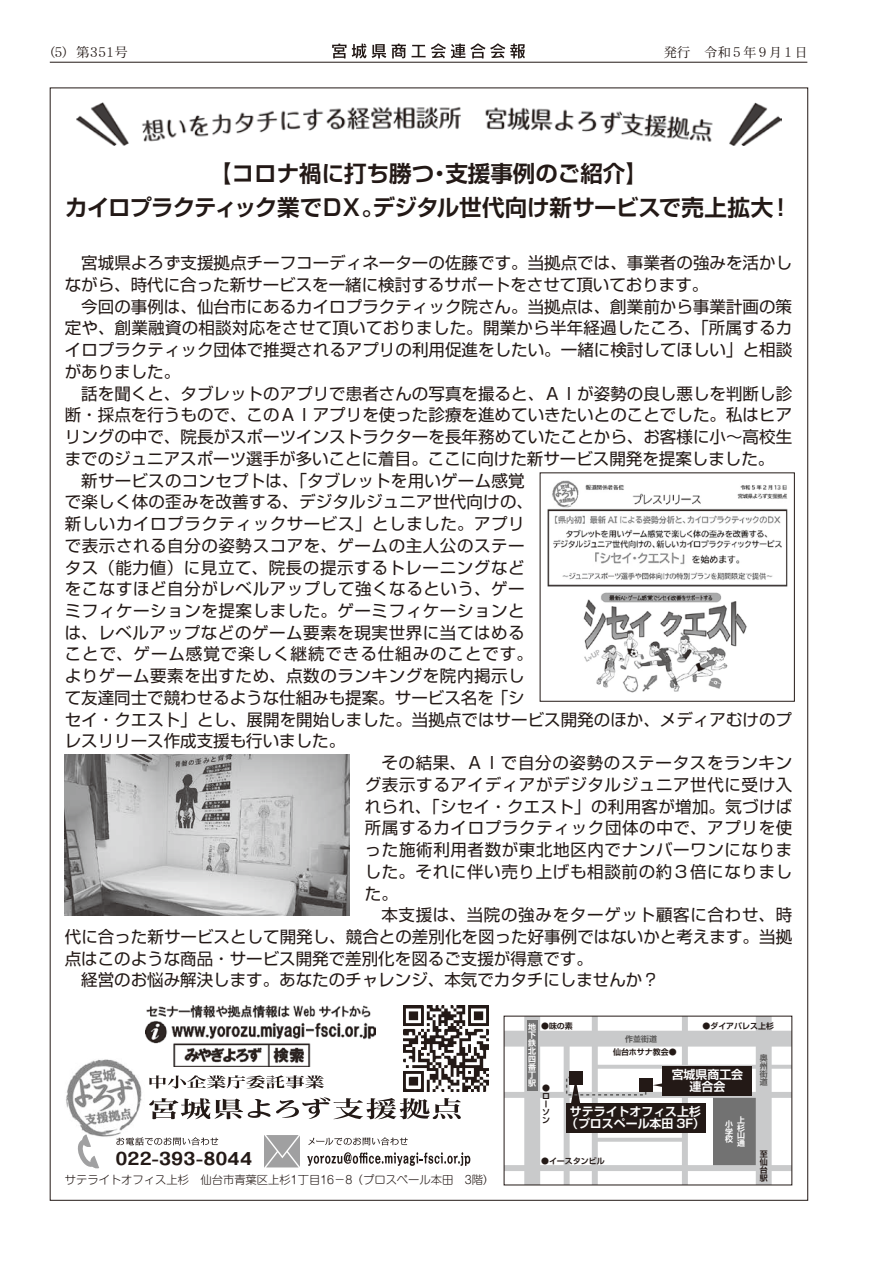
<style>
.page{position:relative;width:893px;height:1263px;background:#fff}
.page>*{position:absolute;margin:0;border:0;box-sizing:border-box;transform-origin:0 0}
.t1{font:700 22.5px "Shin Go Pro De";letter-spacing:-.025em;color:#231916}
.t2{font:700 22.5px "Shin Go Pro De";color:#231916}
.t3{font:16.95px "Kakumin Pro Heavy 90 pv RKSJ H";color:#231916;scale:.92 1}
.t4{font:16.5px/21.8px "Shin Go Pro";color:#231916}
.t5{font:16.5px "Shin Go Pro";letter-spacing:.035em;color:#231916}
.t6{font:16.5px "Shin Go Pro";letter-spacing:.04em;color:#231916}
.t7{font:16.5px "Shin Go Pro";letter-spacing:.055em;color:#231916}
.t8{font:16.5px "Shin Go Pro";letter-spacing:.02em;color:#231916}
.t9{font:16.5px "Shin Go Pro";letter-spacing:.045em;color:#231916}
.t10{font:13.5px "DFPHS Mincho CID W3";letter-spacing:.145em;color:#231916}
.t11{font:13.5px "DFPHS Mincho CID W3";letter-spacing:.065em;color:#231916}
.t12{font:11.85px/11.9px "Shin Go Pro De Bold 90 pv RKSJ H";color:#fff;text-align:center}
.t13{font:300 11.25px "Shin M Go Pro";color:#231916}
.t14{font:7.95px "Shin Go Pro De Bold 90 pv RKSJ H";color:#231916}
.t15{font:7.95px/7.9px "Shin Go Pro De Bold 90 pv RKSJ V";color:#fff;text-align:justify}
.t16{font:7.95px/7.9px "Shin Go Pro De Bold 90 pv RKSJ V";color:#231916}
.t17{font:7.95px "Shin Go Pro De Bold 90 pv RKSJ H";color:#595857}
.t18{font:7.95px/7.9px "Shin Go Pro De Bold 90 pv RKSJ V";color:#595857;text-align:justify}
</style>
<div class="page">
<hr style="left:50px;top:62px;width:757px;height:1px;background:#231916">
<svg style="left:332px;top:44px;width:54px;height:15px"></svg>
<svg style="left:392px;top:44px;width:14px;height:14px"></svg>
<svg style="left:412px;top:44px;width:113px;height:14px"></svg>
<div style="left:713px;top:1094px;width:44px;height:73px;background:#727272"></div>
<div style="left:504px;top:1165px;width:288px;height:6px;background:#c9cacb"></div>
<div style="left:504px;top:1092px;width:288px;height:6px;background:#c9cacb"></div>
<svg style="left:598px;top:1065px;width:192px;height:4px"></svg>
<svg style="left:598px;top:1138px;width:84px;height:4px"></svg>
<div style="left:524px;top:1016px;width:16px;height:169px;background:#c9cacb"></div>
<div style="left:756px;top:1016px;width:16px;height:169px;background:#c9cacb"></div>
<div style="left:682px;top:1016px;width:6px;height:169px;background:#c9cacb"></div>
<div style="left:592px;top:1016px;width:6px;height:169px;background:#c9cacb"></div>
<div style="left:564px;top:1038px;width:6px;height:147px;background:#c9cacb"></div>
<div style="left:504px;top:1031px;width:288px;height:15px;background:#c9cacb"></div>
<div style="left:527px;top:1020px;width:10px;height:70px;background:#727272"></div>
<div style="left:566px;top:1103px;width:139px;height:30px;background:#231916"></div>
<svg style="left:653px;top:1079px;width:10px;height:12px"></svg>
<div style="left:663px;top:1066px;width:89px;height:30px;background:#231916"></div>
<svg style="left:566px;top:1076px;width:81px;height:27px"></svg>
<div style="left:570px;top:1071px;width:13px;height:13px;background:#231916"></div>
<div style="left:639px;top:1078px;width:13px;height:14px;background:#231916"></div>
<svg style="left:149px;top:1097px;width:312px;height:22px"></svg>
<svg style="left:149px;top:1075px;width:175px;height:13px"></svg>
<svg style="left:264px;top:1135px;width:206px;height:33px"></svg>
<img style="left:66px;top:1059px;width:76px;height:78px">
<svg style="left:116px;top:1137px;width:102px;height:8px"></svg>
<svg style="left:76px;top:1134px;width:23px;height:35px"></svg>
<img style="left:403px;top:1006px;width:86px;height:86px">
<img style="left:146px;top:1006px;width:230px;height:60px">
<img style="left:76px;top:103px;width:705px;height:43px">
<img style="left:547px;top:480px;width:241px;height:213px">
<div style="left:540px;top:472px;width:255px;height:230px;border:1px solid #231916"></div>
<img style="left:65px;top:755px;width:285px;height:160px">
<p class="t11" style="left:42px;top:45px;width:88px">（）5 第351号</p>
<p class="t10" style="left:664px;top:45px;width:146px">発行　令和5年9月1日</p>
<h1 class="t2" style="left:209px;top:155px;width:226px">【コロナ禍に打ち勝つ</h1>
<h1 class="t2" style="left:445px;top:155px;width:204px">支援事例のご紹介【</h1>
<h1 class="t2" style="left:429px;top:155px;width:24px">・</h1>
<h1 class="t1" style="left:65px;top:189px;width:710px">カイロプラクティック業でＤＸデジタル世代向け新サービスで売上拡大</h1>
<h1 class="t2" style="left:769px;top:189px;width:24px">!</h1>
<h1 class="t2" style="left:361px;top:189px;width:24px">。</h1>
<p class="t4" style="left:65px;top:250px;width:729px;text-indent:16px">宮城県よろず支援拠点チーフコーディネーターの佐藤です。当拠点では、事業者の強みを活かしながら、時代に合った新サービスを一緒に検討するサポートをさせて頂いております。</p>
<p class="t4" style="left:65px;top:294px;width:729px;text-align:justify;text-indent:16px">今回の事例は、仙台市にあるカイロプラクティック院さん。当拠点は、創業前から事業計画の策定や、創業融資の相談対応をさせて頂いておりました。開業から半年経過したころ、「所属するカイロプラクティック団体で推奨されるアプリの利用促進をしたい。一緒に検討してほしい」と相談がありました。</p>
<p class="t4" style="left:81px;top:380px;width:712px">話を聞くと、タブレットのアプリで患者さんの写真を撮ると、ＡＩが姿勢の良し悪しを判断し診</p>
<p class="t4" style="left:65px;top:402px;width:729px">断・採点を行うもので、このＡＩアプリを使った診療を進めていきたいとのことでした。私はヒア</p>
<p class="t4" style="left:65px;top:424px;width:729px">リングの中で、院長がスポーツインストラクターを長年務めていたことから、お客様に小～高校生</p>
<p class="t4" style="left:65px;top:446px;width:711px">までのジュニアスポーツ選手が多いことに着目。ここに向けた新サービス開発を提案しました。</p>
<p class="t4" style="left:81px;top:467px;width:445px">新サービスのコンセプトは、「タブレットを用いゲーム感覚</p>
<p class="t4" style="left:65px;top:489px;width:470px">で楽しく体の歪みを改善する、デジタルジュニア世代向けの、</p>
<p class="t5" style="left:65px;top:510px;width:461px">新しいカイロプラクティックサービス」としました。アプリ</p>
<p class="t5" style="left:65px;top:532px;width:461px">で表示される自分の姿勢スコアを、ゲームの主人公のステー</p>
<p class="t5" style="left:65px;top:554px;width:461px">タス（能力値）に見立て、院長の提示するトレーニングなど</p>
<p class="t5" style="left:65px;top:575px;width:461px">をこなすほど自分がレベルアップして強くなるという、ゲー</p>
<p class="t5" style="left:65px;top:597px;width:461px">ミフィケーションを提案しました。ゲーミフィケーションと</p>
<p class="t5" style="left:65px;top:619px;width:461px">は、レベルアップなどのゲーム要素を現実世界に当てはめる</p>
<p class="t7" style="left:65px;top:641px;width:470px">ことで、ゲーム感覚で楽しく継続できる仕組みのことです。</p>
<p class="t5" style="left:65px;top:662px;width:461px">よりゲーム要素を出すため、点数のランキングを院内掲示し</p>
<p class="t4" style="left:65px;top:685px;width:461px">て友達同士で競わせるような仕組みも提案。サービス名を「シ</p>
<p class="t4" style="left:65px;top:706px;width:729px">セイ・クエスト」とし、展開を開始しました。当拠点ではサービス開発のほか、メディアむけのプ</p>
<p class="t4" style="left:65px;top:728px;width:282px">レスリリース作成支援も行いました。</p>
<p class="t6" style="left:381px;top:749px;width:412px">その結果、ＡＩで自分の姿勢のステータスをランキン</p>
<p class="t6" style="left:365px;top:771px;width:429px">グ表示するアイディアがデジタルジュニア世代に受け入</p>
<p class="t8" style="left:365px;top:793px;width:429px">れられ、「シセイ・クエスト」の利用客が増加。気づけば</p>
<p class="t6" style="left:365px;top:814px;width:429px">所属するカイロプラクティック団体の中で、アプリを使</p>
<p class="t6" style="left:365px;top:836px;width:429px">った施術利用者数が東北地区内でナンバーワンになりま</p>
<p class="t6" style="left:365px;top:858px;width:429px">した。それに伴い売り上げも相談前の約３倍になりまし</p>
<p class="t4" style="left:365px;top:880px;width:34px">た。</p>
<p class="t9" style="left:381px;top:901px;width:412px">本支援は、当院の強みをターゲット顧客に合わせ、時</p>
<p class="t4" style="left:65px;top:924px;width:729px">代に合った新サービスとして開発し、競合との差別化を図った好事例ではないかと考えます。当拠</p>
<p class="t4" style="left:65px;top:945px;width:529px">点はこのような商品・サービス開発で差別化を図るご支援が得意です。</p>
<p class="t4" style="left:81px;top:967px;width:579px">経営のお悩み解決します。あなたのチャレンジ、本気でカタチにしませんか?</p>
<p class="t3" style="left:116px;top:1144px;width:150px">022-393-8044</p>
<p class="t13" style="left:65px;top:1171px;width:431px">サテライトオフィス上杉　仙台市青葉区上杉1丁目16－8（プロスペール本田　3階(</p>
<p class="t14" style="left:702px;top:1019px;width:73px">●ダイアパレス上杉</p>
<p class="t14" style="left:541px;top:1019px;width:33px">●味の素</p>
<p class="t15" style="left:528px;top:1022px;width:9px">地下鉄北四番丁駅</p>
<p class="t17" style="left:625px;top:1032px;width:33px">作並街道</p>
<p class="t14" style="left:613px;top:1045px;width:65px">仙台ホサナ教会●</p>
<p class="t18" style="left:760px;top:1053px;width:9px">奥州街道</p>
<p class="t12" style="left:672px;top:1067px;width:73px">宮城県商工会連合会</p>
<p class="t12" style="left:566px;top:1104px;width:140px">サテライトオフィス上杉（プロスペール本田 3F(</p>
<p class="t16" style="left:542px;top:1083px;width:9px">●ローソン</p>
<p class="t15" style="left:737px;top:1115px;width:9px">上杉山通</p>
<p class="t15" style="left:725px;top:1118px;width:9px">小学校</p>
<p class="t14" style="left:541px;top:1154px;width:65px">●イースタンビル</p>
<p class="t16" style="left:760px;top:1149px;width:9px;text-align:justify">至仙台駅</p>
</div>
